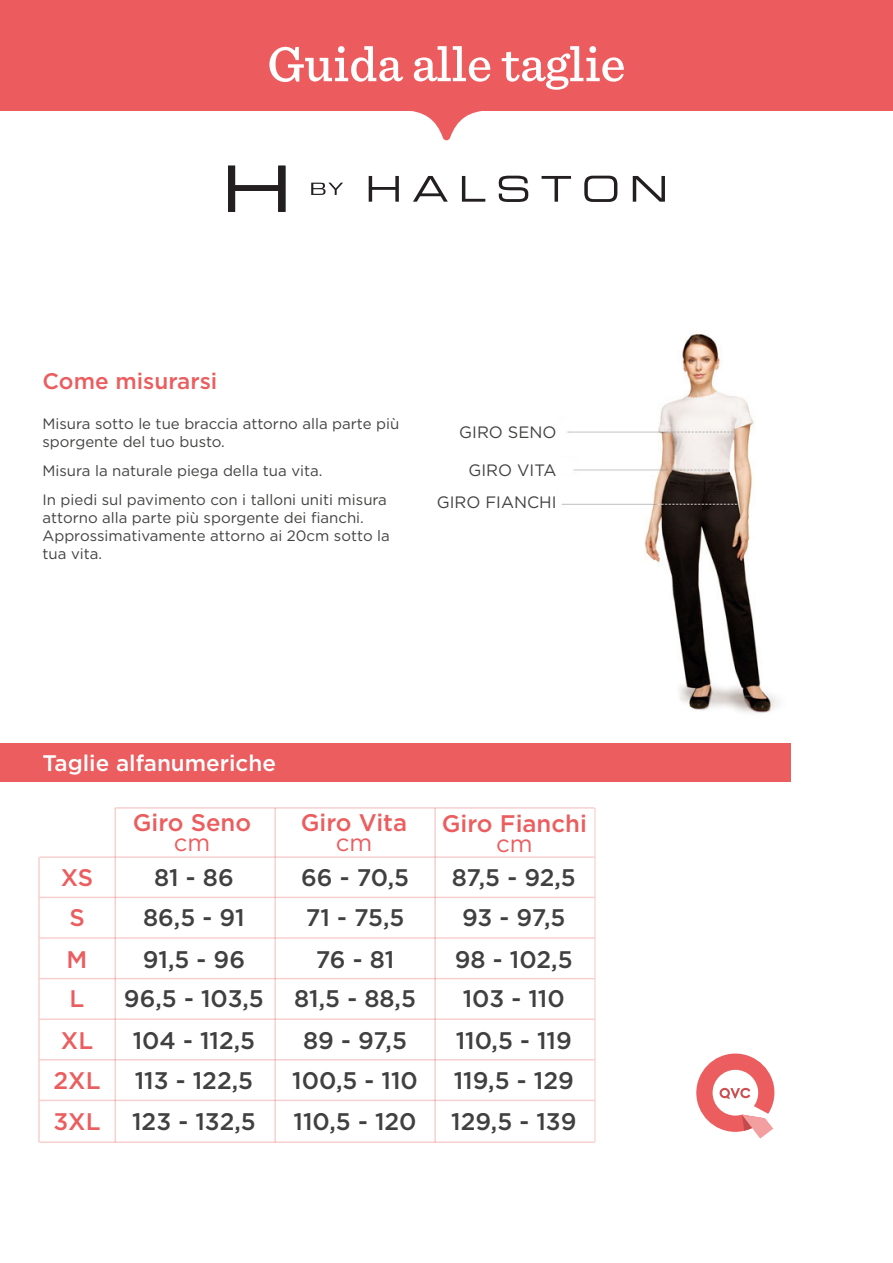
<style>
.page{position:relative;width:893px;height:1263px;background:#fff}
.page>*{position:absolute;margin:0;border:0;box-sizing:border-box;transform-origin:0 0}
.t1{font:500 51px "Sentinel";color:#fff}
.t2{font:500 24px "Gotham";color:#404040}
.t3{font:500 24px/19.6px "Gotham";color:#eb5d5e;text-align:center}
.t4{font:500 22.5px "Gotham";color:#fff}
.t5{font:500 22.5px "Gotham";color:#eb5d5e}
.t6{font:16.5px "Gotham";color:#424241}
.t7{font:15px/18px "Gotham";color:#424241}
.s1{font-weight:400}
</style>
<div class="page">
<svg style="left:412px;top:111px;width:69px;height:29px"></svg>
<div style="left:0;top:0;width:893px;height:111px;background:#ec5c5e"></div>
<svg style="left:696px;top:1053px;width:78px;height:85px"></svg>
<img style="left:561px;top:333px;width:218px;height:380px">
<div style="left:0;top:743px;width:791px;height:38px;background:#eb5d5e"></div>
<hr style="left:40px;top:856px;width:554px;height:2px;background:#eb5d5e">
<hr style="left:115px;top:807px;width:479px;height:2px;background:#eb5d5e">
<hr style="left:40px;top:897px;width:554px;height:1px;background:#eb5d5e">
<hr style="left:40px;top:937px;width:554px;height:2px;background:#eb5d5e">
<hr style="left:40px;top:978px;width:554px;height:1px;background:#eb5d5e">
<hr style="left:40px;top:1018px;width:554px;height:2px;background:#eb5d5e">
<hr style="left:40px;top:1059px;width:554px;height:1px;background:#eb5d5e">
<hr style="left:40px;top:1100px;width:554px;height:1px;background:#eb5d5e">
<hr style="left:40px;top:1141px;width:554px;height:2px;background:#eb5d5e">
<hr style="left:274px;top:808px;width:2px;height:334px;background:#eb5d5e">
<hr style="left:434px;top:808px;width:2px;height:334px;background:#eb5d5e">
<hr style="left:594px;top:808px;width:2px;height:334px;background:#eb5d5e">
<hr style="left:115px;top:808px;width:1px;height:334px;background:#eb5d5e">
<hr style="left:38px;top:857px;width:2px;height:285px;background:#eb5d5e">
<svg style="left:369px;top:176px;width:30px;height:26px"></svg>
<svg style="left:413px;top:176px;width:35px;height:26px"></svg>
<svg style="left:462px;top:176px;width:23px;height:26px"></svg>
<svg style="left:499px;top:176px;width:29px;height:26px"></svg>
<svg style="left:542px;top:176px;width:29px;height:26px"></svg>
<svg style="left:584px;top:176px;width:33px;height:26px"></svg>
<svg style="left:633px;top:176px;width:32px;height:26px"></svg>
<svg style="left:228px;top:166px;width:57px;height:46px"></svg>
<svg style="left:311px;top:183px;width:32px;height:12px"></svg>
<h1 class="t1" style="left:267px;top:25px;width:360px">Guida alle taglie</h1>
<p class="t5" style="left:43px;top:367px;width:176px">Come misurarsi</p>
<p class="t7" style="left:43px;top:414px;width:358px">Misura sotto le tue braccia attorno alla parte più sporgente del tuo busto.</p>
<p class="t7" style="left:43px;top:461px;width:282px">Misura la naturale piega della tua vita.</p>
<p class="t7" style="left:43px;top:490px;width:349px">In piedi sul pavimento con i talloni uniti misura attorno alla parte più sporgente dei fianchi.<br>Approssimativamente attorno ai 20cm sotto la tua vita.</p>
<p class="t6" style="left:459px;top:422px;width:99px">GIRO SENO</p>
<p class="t6" style="left:469px;top:460px;width:90px">GIRO VITA</p>
<p class="t6" style="left:437px;top:492px;width:121px">GIRO FIANCHI</p>
<p class="t4" style="left:43px;top:748px;width:235px">Taglie alfanumeriche</p>
<p class="t3" style="left:133px;top:813px;width:120px">Giro Seno <span class="s1">cm</span></p>
<p class="t3" style="left:301px;top:813px;width:108px">Giro Vita <span class="s1">cm</span></p>
<p class="t3" style="left:442px;top:813px;width:147px">Giro Fianchi <span class="s1">cm</span></p>
<p class="t2" style="left:154px;top:862px;width:81px">81 - 86</p>
<p class="t2" style="left:301px;top:862px;width:110px">66 - 70,5</p>
<p class="t2" style="left:452px;top:862px;width:126px">87,5 - 92,5</p>
<p class="t2" style="left:143px;top:902px;width:103px">86,5 - 91</p>
<p class="t2" style="left:306px;top:902px;width:100px">71 - 75,5</p>
<p class="t2" style="left:462px;top:902px;width:105px">93 - 97,5</p>
<p class="t2" style="left:143px;top:944px;width:104px">91,5 - 96</p>
<p class="t2" style="left:316px;top:944px;width:80px">76 - 81</p>
<p class="t2" style="left:455px;top:944px;width:119px">98 - 102,5</p>
<p class="t2" style="left:124px;top:983px;width:141px">96,5 - 103,5</p>
<p class="t2" style="left:294px;top:983px;width:123px">81,5 - 88,5</p>
<p class="t2" style="left:463px;top:983px;width:104px">103 - 110</p>
<p class="t2" style="left:133px;top:1025px;width:124px">104 - 112,5</p>
<p class="t2" style="left:303px;top:1025px;width:105px">89 - 97,5</p>
<p class="t2" style="left:456px;top:1025px;width:118px">110,5 - 119</p>
<p class="t2" style="left:135px;top:1064px;width:120px">113 - 122,5</p>
<p class="t2" style="left:292px;top:1064px;width:127px">100,5 - 110</p>
<p class="t2" style="left:454px;top:1064px;width:122px">119,5 - 129</p>
<p class="t2" style="left:132px;top:1106px;width:125px">123 - 132,5</p>
<p class="t3" style="left:61px;top:857px;width:34px;line-height:39.8px">XS<br>S</p>
<p class="t3" style="left:67px;top:940px;width:22px;line-height:39.2px;text-align:left">M<br>L</p>
<p class="t3" style="left:53px;top:1020px;width:49px;line-height:40.5px">XL<br>2XL<br>3XL</p>
<p class="t2" style="left:294px;top:1106px;width:125px">110,5 - 120</p>
<p class="t2" style="left:451px;top:1106px;width:127px">129,5 - 139</p>
</div>
